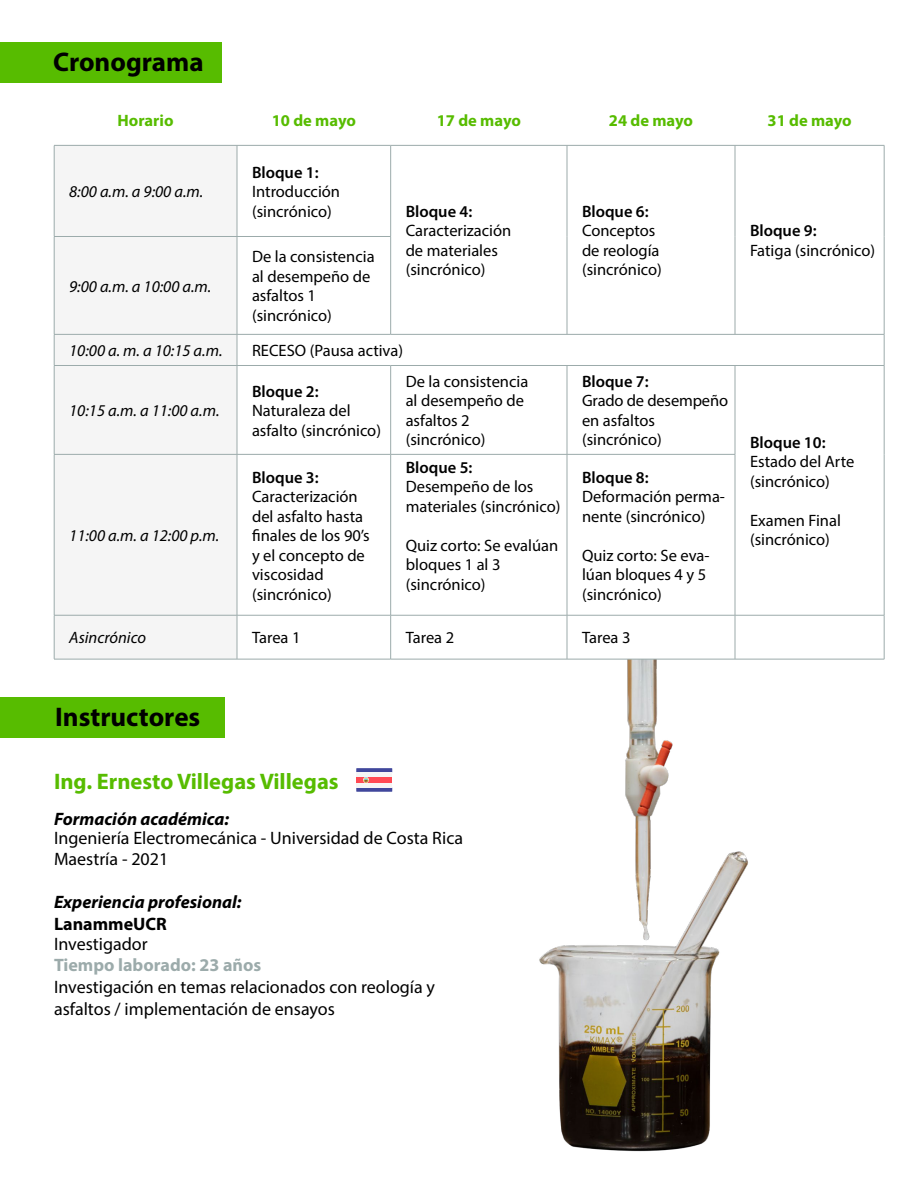
<style>
.page{position:relative;width:918px;height:1188px;background:#fff}
.page>*{position:absolute;margin:0;border:0;box-sizing:border-box;transform-origin:0 0}
.t1{font:700 27px "Myriad Pro";color:#000}
.t2{font:700 22.5px "Myriad Pro";color:#57bc00}
.t3{font:18px/21px "Myriad Pro";color:#000}
.t4{font:italic 700 18px "Myriad Pro";color:#000}
.t5{font:700 18px "Myriad Pro";color:#9cabab}
.t6{font:700 18px "Myriad Pro";color:#000}
.t7{font:16.5px/19.5px "Myriad Pro";color:#000}
.t8{font:italic 16.5px "Myriad Pro";color:#000}
.t9{font:600 16.5px "Myriad Pro";color:#000}
.t10{font:700 16.5px "Myriad Pro";color:#57bc00}
</style>
<div class="page">
<div style="left:0;top:42px;width:222px;height:40px;background:#57bc00"></div>
<div style="left:0;top:697px;width:224px;height:40px;background:#57bc00"></div>
<svg style="left:356px;top:768px;width:36px;height:24px"></svg>
<img style="left:539px;top:660px;width:209px;height:492px">
<div style="left:55px;top:146px;width:182px;height:513px;background:#f5f5f5"></div>
<svg style="left:238px;top:616px;width:497px;height:43px"></svg>
<hr style="left:54px;top:145px;width:183px;height:1px;background:#9cabab">
<hr style="left:54px;top:146px;width:1px;height:90px;background:#9cabab">
<hr style="left:237px;top:145px;width:154px;height:1px;background:#9cabab">
<hr style="left:237px;top:146px;width:1px;height:90px;background:#9cabab">
<hr style="left:391px;top:145px;width:176px;height:1px;background:#9cabab">
<hr style="left:390px;top:146px;width:1px;height:90px;background:#9cabab">
<hr style="left:567px;top:145px;width:168px;height:1px;background:#9cabab">
<hr style="left:567px;top:146px;width:1px;height:90px;background:#9cabab">
<hr style="left:735px;top:145px;width:149px;height:1px;background:#9cabab">
<hr style="left:735px;top:146px;width:1px;height:90px;background:#9cabab">
<hr style="left:884px;top:146px;width:1px;height:90px;background:#9cabab">
<hr style="left:567px;top:236px;width:1px;height:98px;background:#9cabab">
<hr style="left:735px;top:236px;width:1px;height:98px;background:#9cabab">
<hr style="left:884px;top:236px;width:1px;height:98px;background:#9cabab">
<hr style="left:54px;top:236px;width:183px;height:1px;background:#9cabab">
<hr style="left:54px;top:237px;width:1px;height:97px;background:#9cabab">
<hr style="left:237px;top:236px;width:154px;height:1px;background:#9cabab">
<hr style="left:237px;top:237px;width:1px;height:97px;background:#9cabab">
<hr style="left:390px;top:237px;width:1px;height:97px;background:#9cabab">
<hr style="left:54px;top:334px;width:183px;height:1px;background:#9cabab">
<hr style="left:54px;top:335px;width:1px;height:30px;background:#9cabab">
<hr style="left:237px;top:334px;width:154px;height:1px;background:#9cabab">
<hr style="left:237px;top:335px;width:1px;height:30px;background:#9cabab">
<hr style="left:391px;top:334px;width:176px;height:1px;background:#9cabab">
<hr style="left:567px;top:334px;width:168px;height:1px;background:#9cabab">
<hr style="left:735px;top:334px;width:149px;height:1px;background:#9cabab">
<hr style="left:884px;top:335px;width:1px;height:30px;background:#9cabab">
<hr style="left:54px;top:365px;width:183px;height:1px;background:#9cabab">
<hr style="left:54px;top:366px;width:1px;height:88px;background:#9cabab">
<hr style="left:237px;top:365px;width:154px;height:1px;background:#9cabab">
<hr style="left:237px;top:366px;width:1px;height:88px;background:#9cabab">
<hr style="left:391px;top:365px;width:176px;height:1px;background:#9cabab">
<hr style="left:390px;top:366px;width:1px;height:88px;background:#9cabab">
<hr style="left:567px;top:365px;width:168px;height:1px;background:#9cabab">
<hr style="left:567px;top:366px;width:1px;height:88px;background:#9cabab">
<hr style="left:735px;top:365px;width:149px;height:1px;background:#9cabab">
<hr style="left:735px;top:366px;width:1px;height:88px;background:#9cabab">
<hr style="left:884px;top:366px;width:1px;height:88px;background:#9cabab">
<hr style="left:884px;top:454px;width:1px;height:161px;background:#9cabab">
<hr style="left:54px;top:454px;width:183px;height:1px;background:#9cabab">
<hr style="left:54px;top:455px;width:1px;height:160px;background:#9cabab">
<hr style="left:237px;top:454px;width:154px;height:1px;background:#9cabab">
<hr style="left:237px;top:455px;width:1px;height:160px;background:#9cabab">
<hr style="left:391px;top:454px;width:176px;height:1px;background:#9cabab">
<hr style="left:390px;top:455px;width:1px;height:160px;background:#9cabab">
<hr style="left:567px;top:454px;width:168px;height:1px;background:#9cabab">
<hr style="left:567px;top:455px;width:1px;height:160px;background:#9cabab">
<hr style="left:735px;top:455px;width:1px;height:160px;background:#9cabab">
<hr style="left:54px;top:615px;width:183px;height:1px;background:#9cabab">
<hr style="left:54px;top:615px;width:1px;height:44px;background:#9cabab">
<hr style="left:237px;top:615px;width:154px;height:1px;background:#9cabab">
<hr style="left:237px;top:615px;width:1px;height:44px;background:#9cabab">
<hr style="left:391px;top:615px;width:176px;height:1px;background:#9cabab">
<hr style="left:390px;top:615px;width:1px;height:44px;background:#9cabab">
<hr style="left:567px;top:615px;width:168px;height:1px;background:#9cabab">
<hr style="left:567px;top:615px;width:1px;height:44px;background:#9cabab">
<hr style="left:735px;top:615px;width:149px;height:1px;background:#9cabab">
<hr style="left:735px;top:615px;width:1px;height:44px;background:#9cabab">
<hr style="left:884px;top:615px;width:1px;height:44px;background:#9cabab">
<hr style="left:54px;top:659px;width:183px;height:1px;background:#9cabab">
<hr style="left:237px;top:659px;width:154px;height:1px;background:#9cabab">
<hr style="left:391px;top:659px;width:176px;height:1px;background:#9cabab">
<hr style="left:567px;top:659px;width:168px;height:1px;background:#9cabab">
<hr style="left:735px;top:659px;width:149px;height:1px;background:#9cabab">
<h1 class="t1" style="left:53px;top:44px;width:152px">Cronograma</h1>
<p class="t10" style="left:118px;top:109px;width:57px">Horario</p>
<p class="t10" style="left:272px;top:109px;width:86px">10 de mayo</p>
<p class="t10" style="left:437px;top:109px;width:86px">17 de mayo</p>
<p class="t10" style="left:609px;top:109px;width:86px">24 de mayo</p>
<p class="t10" style="left:768px;top:109px;width:86px">31 de mayo</p>
<p class="t8" style="left:69px;top:181px;width:136px">8:00 a.m. a 9:00 a.m.</p>
<p class="t8" style="left:69px;top:276px;width:144px">9:00 a.m. a 10:00 a.m.</p>
<p class="t9" style="left:252px;top:162px;width:68px">Bloque 1:</p>
<p class="t7" style="left:252px;top:182px;width:90px">Introducción (sincrónico)</p>
<p class="t7" style="left:252px;top:247px;width:124px">De la consistencia al desempeño de asfaltos 1 (sincrónico)</p>
<p class="t9" style="left:406px;top:201px;width:68px">Bloque 4:</p>
<p class="t7" style="left:406px;top:221px;width:107px">Caracterización de materiales (sincrónico)</p>
<p class="t8" style="left:69px;top:340px;width:155px">10:00 a. m. a 10:15 a.m.</p>
<p class="t7" style="left:252px;top:341px;width:153px">RECESO (Pausa activa)</p>
<p class="t9" style="left:582px;top:201px;width:68px">Bloque 6:</p>
<p class="t7" style="left:582px;top:221px;width:81px">Conceptos de reología (sincrónico)</p>
<p class="t9" style="left:750px;top:220px;width:68px">Bloque 9:</p>
<p class="t7" style="left:750px;top:240px;width:127px">Fatiga (sincrónico)</p>
<p class="t8" style="left:69px;top:400px;width:152px">10:15 a.m. a 11:00 a.m.</p>
<p class="t8" style="left:69px;top:525px;width:152px">11:00 a.m. a 12:00 p.m.</p>
<p class="t9" style="left:252px;top:381px;width:68px">Bloque 2:</p>
<p class="t7" style="left:252px;top:401px;width:130px">Naturaleza del asfalto (sincrónico)</p>
<p class="t9" style="left:252px;top:467px;width:68px">Bloque 3:</p>
<p class="t7" style="left:252px;top:487px;width:119px">Caracterización del asfalto hasta finales de los 90’s y el concepto de viscosidad (sincrónico)</p>
<p class="t7" style="left:406px;top:371px;width:124px">De la consistencia al desempeño de asfaltos 2 (sincrónico)</p>
<p class="t9" style="left:582px;top:371px;width:68px">Bloque 7:</p>
<p class="t7" style="left:582px;top:391px;width:148px">Grado de desempeño en asfaltos (sincrónico)</p>
<p class="t9" style="left:406px;top:457px;width:68px">Bloque 5:</p>
<p class="t7" style="left:406px;top:477px;width:156px">Desempeño de los materiales (sincrónico)</p>
<p class="t7" style="left:406px;top:535px;width:154px">Quiz corto: Se evalúan bloques 1 al 3 (sincrónico)</p>
<p class="t9" style="left:582px;top:467px;width:68px">Bloque 8:</p>
<p class="t7" style="left:582px;top:487px;width:145px">Deformación perma&shy;nente (sincrónico)</p>
<p class="t7" style="left:582px;top:545px;width:129px">Quiz corto: Se eva&shy;lúan bloques 4 y 5 (sincrónico)</p>
<p class="t8" style="left:69px;top:628px;width:78px">Asincrónico</p>
<p class="t7" style="left:252px;top:628px;width:50px">Tarea 1</p>
<p class="t7" style="left:406px;top:628px;width:50px">Tarea 2</p>
<p class="t7" style="left:582px;top:628px;width:50px">Tarea 3</p>
<p class="t9" style="left:750px;top:432px;width:77px">Bloque 10:</p>
<p class="t7" style="left:750px;top:452px;width:106px">Estado del Arte (sincrónico)</p>
<p class="t7" style="left:750px;top:510px;width:92px">Examen Final (sincrónico)</p>
<h1 class="t1" style="left:55px;top:699px;width:147px">Instructores</h1>
<h2 class="t2" style="left:54px;top:767px;width:286px">Ing. Ernesto Villegas Villegas</h2>
<p class="t4" style="left:54px;top:807px;width:177px">Formación académica:</p>
<p class="t3" style="left:54px;top:827px;width:411px">Ingeniería Electromecánica - Universidad de Costa Rica<br>Maestría - 2021</p>
<p class="t4" style="left:54px;top:890px;width:189px">Experiencia profesional:</p>
<p class="t6" style="left:54px;top:913px;width:114px">LanammeUCR</p>
<p class="t3" style="left:54px;top:933px;width:95px">Investigador</p>
<p class="t5" style="left:54px;top:954px;width:209px">Tiempo laborado: 23 años</p>
<p class="t3" style="left:54px;top:976px;width:383px;line-height:21.6px">Investigación en temas relacionados con reología y asfaltos / implementación de ensayos</p>
</div>
